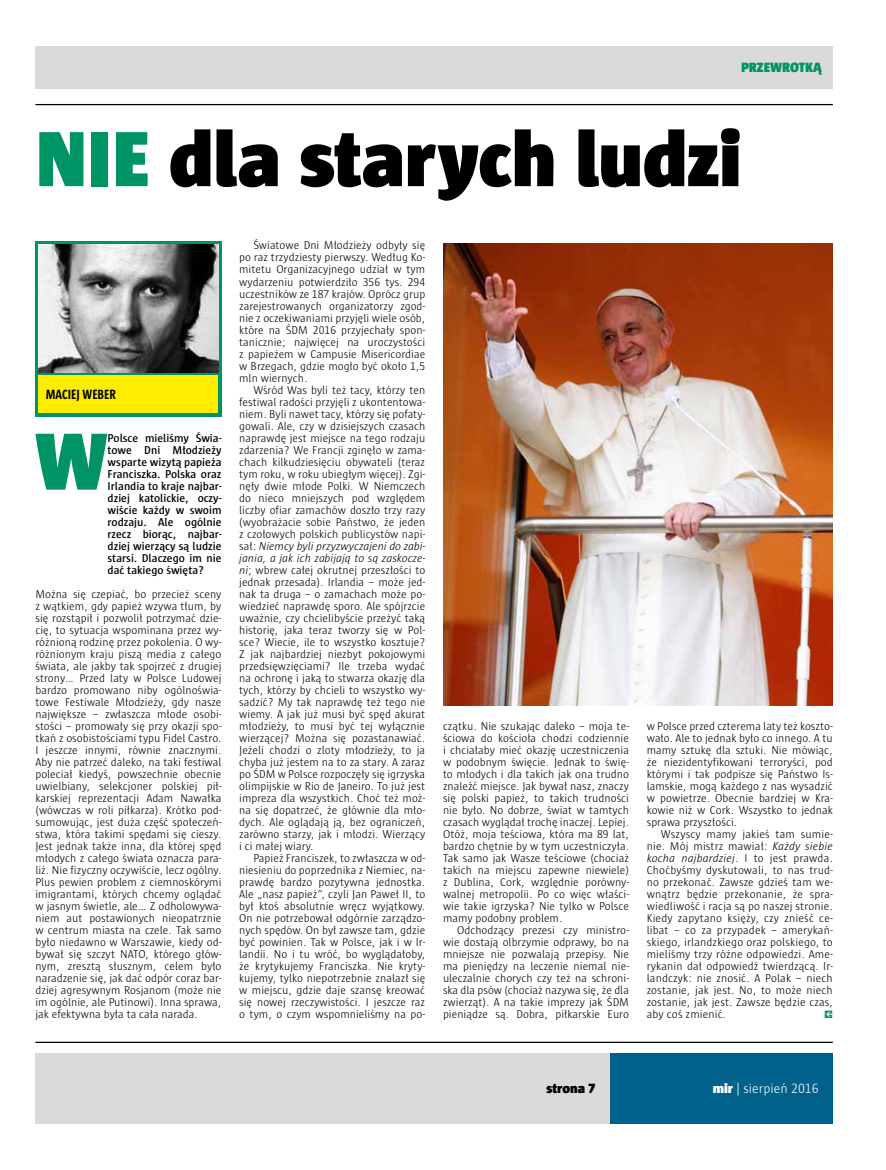
<style>
.page{position:relative;width:886px;height:1170px;background:#fff}
.page>*{position:absolute;margin:0;border:0;box-sizing:border-box;transform-origin:0 0}
.t1{font:900 82.75px "Sun";color:#009366}
.t2{font:900 80px "Sun";color:#000}
.t3{font:300 13.75px "Sun";color:#fff}
.t4{font:700 condensed 13.75px "Sun";color:#000}
.t5{font:900 13.75px "Sun";color:#009366}
.t6{font:900 13.75px "Sun";color:#000}
.t7{font:300 11.62px/12px "Sun";color:#000;text-align:justify}
.t8{font:600 11.62px/12px "Sun";color:#000;text-align:justify}
.s1{color:#009366}
.s2{font-style:italic}
.s3{font-weight:900}
</style>
<div class="page">
<hr style="left:35px;top:104px;width:798px;height:1px;background:#000">
<hr style="left:35px;top:1041px;width:798px;height:1px;background:#000">
<div style="left:609px;top:1052px;width:224px;height:71px;background:#00628b"></div>
<div style="left:35px;top:1052px;width:574px;height:71px;background:#dadada"></div>
<div style="left:35px;top:46px;width:797px;height:43px;background:#dadada"></div>
<div style="left:35px;top:241px;width:186px;height:175px;background:linear-gradient(to right,#009366,#009366)"></div>
<img style="left:39px;top:245px;width:179px;height:127px">
<div style="left:39px;top:375px;width:179px;height:38px;background:#ffed00"></div>
<img style="left:443px;top:243px;width:390px;height:462px">
<p class="t5" style="left:741px;top:60px;width:82px">PRZEWROTKĄ</p>
<h2 class="t2" style="left:35px;top:113px;width:707px"><span class="s1">NIE</span> dla starych ludzi</h2>
<p class="t4" style="left:46px;top:387px;width:72px">MACIEJ WEBER</p>
<h1 class="t1" style="left:35px;top:413px;width:74px">W</h1>
<p class="t8" style="left:108px;top:431px;width:115px">Polsce mieliśmy Świa&shy;towe Dni Młodzieży wsparte wizytą papieża Franciszka. Polska oraz Irlandia to kraje najbar&shy;dziej katolickie, oczy&shy;wiście każdy w swoim rodzaju. Ale ogólnie rzecz biorąc, najbar&shy;dziej wierzący są ludzie starsi. Dlaczego im nie dać takiego święta?</p>
<p class="t7" style="left:35px;top:587px;width:188px">Można się czepiać, bo przecież sceny z wątkiem, gdy papież wzywa tłum, by się rozstąpił i pozwolił potrzymać dzie&shy;cię, to sytuacja wspominana przez wy&shy;różnioną rodzinę przez pokolenia. O wy&shy;różnionym kraju piszą media z całego świata, ale jakby tak spojrzeć z drugiej strony… Przed laty w Polsce Ludowej bardzo promowano niby ogólnoświa&shy;towe Festiwale Młodzieży, gdy nasze największe – zwłaszcza młode osobi&shy;stości – promowały się przy okazji spo&shy;tkań z osobistościami typu Fidel Castro.<br>I jeszcze innymi, równie znacznymi.<br>Aby nie patrzeć daleko, na taki festiwal poleciał kiedyś, powszechnie obecnie uwielbiany, selekcjoner polskiej pił&shy;karskiej reprezentacji Adam Nawałka (wówczas w roli piłkarza). Krótko pod&shy;sumowując, jest duża część społeczeń&shy;stwa, która takimi spędami się cieszy.<br>Jest jednak także inna, dla której spęd młodych z całego świata oznacza para&shy;liż. Nie fizyczny oczywiście, lecz ogólny.<br>Plus pewien problem z ciemnoskórymi imigrantami, których chcemy oglądać w jasnym świetle, ale… Z odholowywa&shy;niem aut postawionych nieopatrznie w centrum miasta na czele. Tak samo było niedawno w Warszawie, kiedy od&shy;bywał się szczyt NATO, którego głów&shy;nym, zresztą słusznym, celem było naradzenie się, jak dać odpór coraz bar&shy;dziej agresywnym Rosjanom (może nie im ogólnie, ale Putinowi). Inna sprawa, jak efektywna była ta cała narada.</p>
<p class="t7" style="left:239px;top:239px;width:188px;text-indent:14px">Światowe Dni Młodzieży odbyły się po raz trzydziesty pierwszy. Według Ko&shy;mitetu Organizacyjnego udział w tym wydarzeniu potwierdziło 356 tys. 294 uczestników ze 187 krajów. Oprócz grup zarejestrowanych organizatorzy zgod&shy;nie z oczekiwaniami przyjęli wiele osób, które na ŚDM 2016 przyjechały spon&shy;tanicznie; najwięcej na uroczystości z papieżem w Campusie Misericordiae w Brzegach, gdzie mogło być około 1,5 mln wiernych.</p>
<p class="t7" style="left:239px;top:383px;width:188px;text-indent:14px">Wśród Was byli też tacy, którzy ten festiwal radości przyjęli z ukontentowa&shy;niem. Byli nawet tacy, którzy się pofaty&shy;gowali. Ale, czy w dzisiejszych czasach naprawdę jest miejsce na tego rodzaju zdarzenia? We Francji zginęło w zama&shy;chach kilkudziesięciu obywateli (teraz tym roku, w roku ubiegłym więcej). Zgi&shy;nęły dwie młode Polki. W Niemczech do nieco mniejszych pod względem liczby ofiar zamachów doszło trzy razy (wyobrażacie sobie Państwo, że jeden z czołowych polskich publicystów napi&shy;sał: <span class="s2">Niemcy byli przyzwyczajeni do zabi&shy;jania, a jak ich zabijają to są zaskocze&shy;ni</span>; wbrew całej okrutnej przeszłości to jednak przesada). Irlandia – może jed&shy;nak ta druga – o zamachach może po&shy;wiedzieć naprawdę sporo. Ale spójrzcie uważnie, czy chcielibyście przeżyć taką historię, jaka teraz tworzy się w Pol&shy;sce? Wiecie, ile to wszystko kosztuje?<br>Z jak najbardziej niezbyt pokojowymi przedsięwzięciami? Ile trzeba wydać na ochronę i jaką to stwarza okazję dla tych, którzy by chcieli to wszystko wy&shy;sadzić? My tak naprawdę też tego nie wiemy. A jak już musi być spęd akurat młodzieży, to musi być tej wyłącznie wierzącej? Można się pozastanawiać.<br>Jeżeli chodzi o zloty młodzieży, to ja chyba już jestem na to za stary. A zaraz po ŚDM w Polsce rozpoczęły się igrzyska olimpijskie w Rio de Janeiro. To już jest impreza dla wszystkich. Choć też moż&shy;na się dopatrzeć, że głównie dla mło&shy;dych. Ale oglądają ją, bez ograniczeń, zarówno starzy, jak i młodzi. Wierzący i ci małej wiary.</p>
<p class="t7" style="left:239px;top:851px;width:188px;text-indent:14px">Papież Franciszek, to zwłaszcza w od&shy;niesieniu do poprzednika z Niemiec, na&shy;prawdę bardzo pozytywna jednostka.<br>Ale „nasz papież”, czyli Jan Paweł II, to był ktoś absolutnie wręcz wyjątkowy.<br>On nie potrzebował odgórnie zarządzo&shy;nych spędów. On był zawsze tam, gdzie być powinien. Tak w Polsce, jak i w Ir&shy;landii. No i tu wróć, bo wyglądałoby, że krytykujemy Franciszka. Nie kryty&shy;kujemy, tylko niepotrzebnie znalazł się w miejscu, gdzie daje szansę kreować się nowej rzeczywistości. I jeszcze raz o tym, o czym wspomnieliśmy na po-</p>
<p class="t7" style="left:443px;top:719px;width:188px">czątku. Nie szukając daleko – moja te&shy;ściowa do kościoła chodzi codziennie i chciałaby mieć okazję uczestniczenia w podobnym święcie. Jednak to świę&shy;to młodych i dla takich jak ona trudno znaleźć miejsce. Jak bywał nasz, znaczy się polski papież, to takich trudności nie było. No dobrze, świat w tamtych czasach wyglądał trochę inaczej. Lepiej.<br>Otóż, moja teściowa, która ma 89 lat, bardzo chętnie by w tym uczestniczyła.<br>Tak samo jak Wasze teściowe (chociaż takich na miejscu zapewne niewiele) z Dublina, Cork, względnie porówny&shy;walnej metropolii. Po co więc właści&shy;wie takie igrzyska? Nie tylko w Polsce mamy podobny problem.</p>
<p class="t7" style="left:443px;top:923px;width:188px;text-indent:14px">Odchodzący prezesi czy ministro&shy;wie dostają olbrzymie odprawy, bo na mniejsze nie pozwalają przepisy. Nie ma pieniędzy na leczenie niemal nie&shy;uleczalnie chorych czy też na schroni&shy;ska dla psów (chociaż nazywa się, że dla zwierząt). A na takie imprezy jak ŚDM pieniądze są. Dobra, piłkarskie Euro</p>
<p class="t7" style="left:647px;top:719px;width:188px">w Polsce przed czterema laty też koszto&shy;wało. Ale to jednak było co innego. A tu mamy sztukę dla sztuki. Nie mówiąc, że niezidentyfikowani terroryści, pod którymi i tak podpisze się Państwo Is&shy;lamskie, mogą każdego z nas wysadzić w powietrze. Obecnie bardziej w Kra&shy;kowie niż w Cork. Wszystko to jednak sprawa przyszłości.</p>
<p class="t7" style="left:647px;top:827px;width:188px;text-indent:14px">Wszyscy mamy jakieś tam sumie&shy;nie. Mój mistrz mawiał: <span class="s2">Każdy siebie kocha najbardziej</span>. I to jest prawda.<br>Choćbyśmy dyskutowali, to nas trud&shy;no przekonać. Zawsze gdzieś tam we&shy;wnątrz będzie przekonanie, że spra&shy;wiedliwość i racja są po naszej stronie.<br>Kiedy zapytano księży, czy znieść ce&shy;libat – co za przypadek – amerykań&shy;skiego, irlandzkiego oraz polskiego, to mieliśmy trzy różne odpowiedzi. Ame&shy;rykanin dał odpowiedź twierdzącą. Ir&shy;landczyk: nie znosić. A Polak – niech zostanie, jak jest. No, to może niech zostanie, jak jest. Zawsze będzie czas, aby coś zmienić.</p>
<p class="t6" style="left:546px;top:1080px;width:50px">strona 7</p>
<p class="t3" style="left:713px;top:1080px;width:107px"><span class="s3">mir</span> | sierpień 2016</p>
</div>
